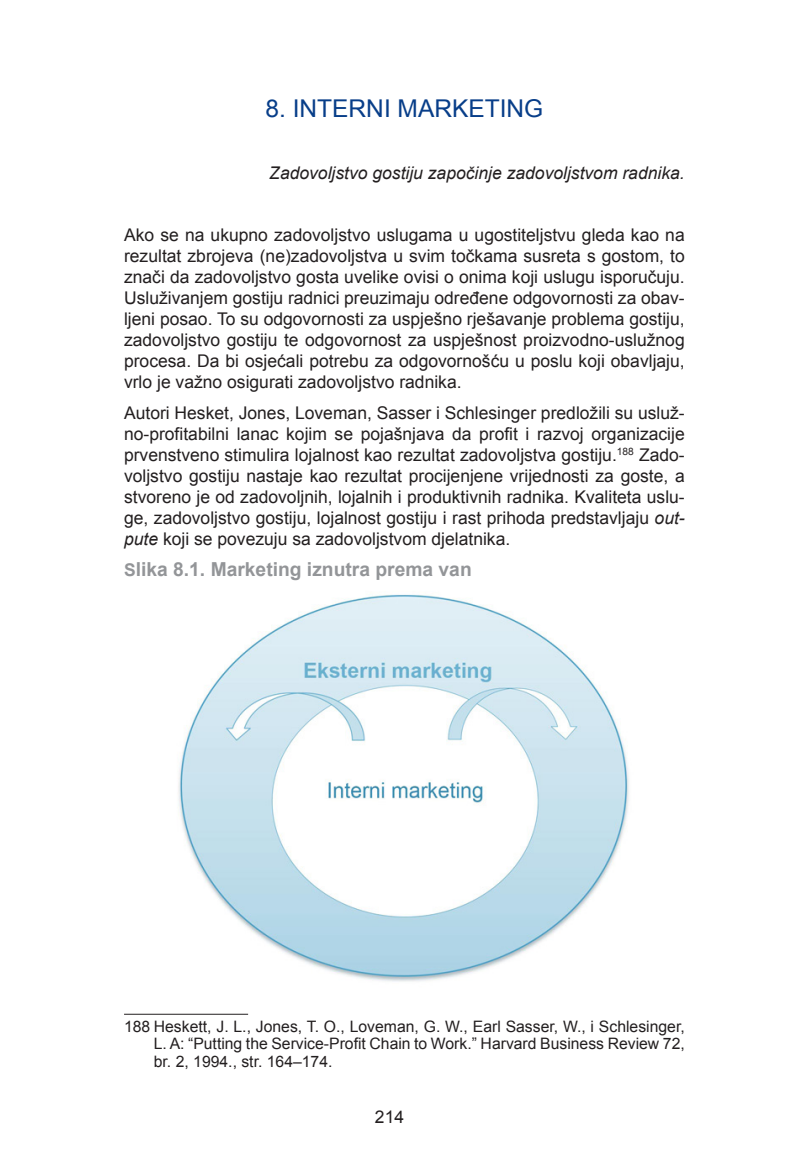
<style>
.page{position:relative;width:794px;height:1166px;background:#fff}
.page>*{position:absolute;margin:0;border:0;box-sizing:border-box;transform-origin:0 0}
.t1{font:24.5px "Arial";color:#083e89}
.t2{font:700 19.25px "Arial";color:#939598}
.t3{font:17.5px/21px "Arial";color:#231f20;text-align:justify}
.t4{font:italic 17.5px "Arial";color:#231f20}
.t5{font:15.75px/17.5px "Arial";color:#231f20;text-align:justify}
.s1{font-style:italic}
.s2{font-size:17.5px}
</style>
<div class="page">
<img style="left:178px;top:594px;width:451px;height:388px">
<hr style="left:124px;top:1014px;width:124px;height:1px;background:#231f20">
<h1 class="t1" style="left:265px;top:92px;width:279px">8. INTERNI MARKETING</h1>
<p class="t4" style="left:269px;top:161px;width:417px">Zadovoljstvo gostiju započinje zadovoljstvom radnika.</p>
<p class="t3" style="left:124px;top:224px;width:562px">Ako se na ukupno zadovoljstvo uslugama u ugostiteljstvu gleda kao na rezultat zbrojeva (ne)zadovoljstva u svim točkama susreta s gostom, to znači da zadovoljstvo gosta uvelike ovisi o onima koji uslugu isporučuju.<br>Usluživanjem gostiju radnici preuzimaju određene odgovornosti za obav&shy;ljeni posao. To su odgovornosti za uspješno rješavanje problema gostiju, zadovoljstvo gostiju te odgovornost za uspješnost proizvodno-uslužnog procesa. Da bi osjećali potrebu za odgovornošću u poslu koji obavljaju, vrlo je važno osigurati zadovoljstvo radnika.</p>
<p class="t3" style="left:124px;top:402px;width:562px">Autori Hesket, Jones, Loveman, Sasser i Schlesinger predložili su usluž&shy;no-profitabilni lanac kojim se pojašnjava da profit i razvoj organizacije prvenstveno stimulira lojalnost kao rezultat zadovoljstva gostiju.<sup>188</sup> Zado&shy;voljstvo gostiju nastaje kao rezultat procijenjene vrijednosti za goste, a stvoreno je od zadovoljnih, lojalnih i produktivnih radnika. Kvaliteta uslu&shy;ge, zadovoljstvo gostiju, lojalnost gostiju i rast prihoda predstavljaju <span class="s1">out&shy;pute</span> koji se povezuju sa zadovoljstvom djelatnika.</p>
<p class="t2" style="left:124px;top:555px;width:349px"><span class="s2">S</span>lika 8.1. Marketing iznutra prema van</p>
<p class="t5" style="left:154px;top:1017px;width:532px;text-indent:-30px">188 Heskett, J. L., Jones, T. O., Loveman, G. W., Earl Sasser, W., i Schlesinger, L. A: “Putting the Service-Profit Chain to Work.” Harvard Business Review 72, br. 2, 1994., str. 164–174.</p>
<p class="t3" style="left:375px;top:1106px;width:31px">214</p>
</div>
